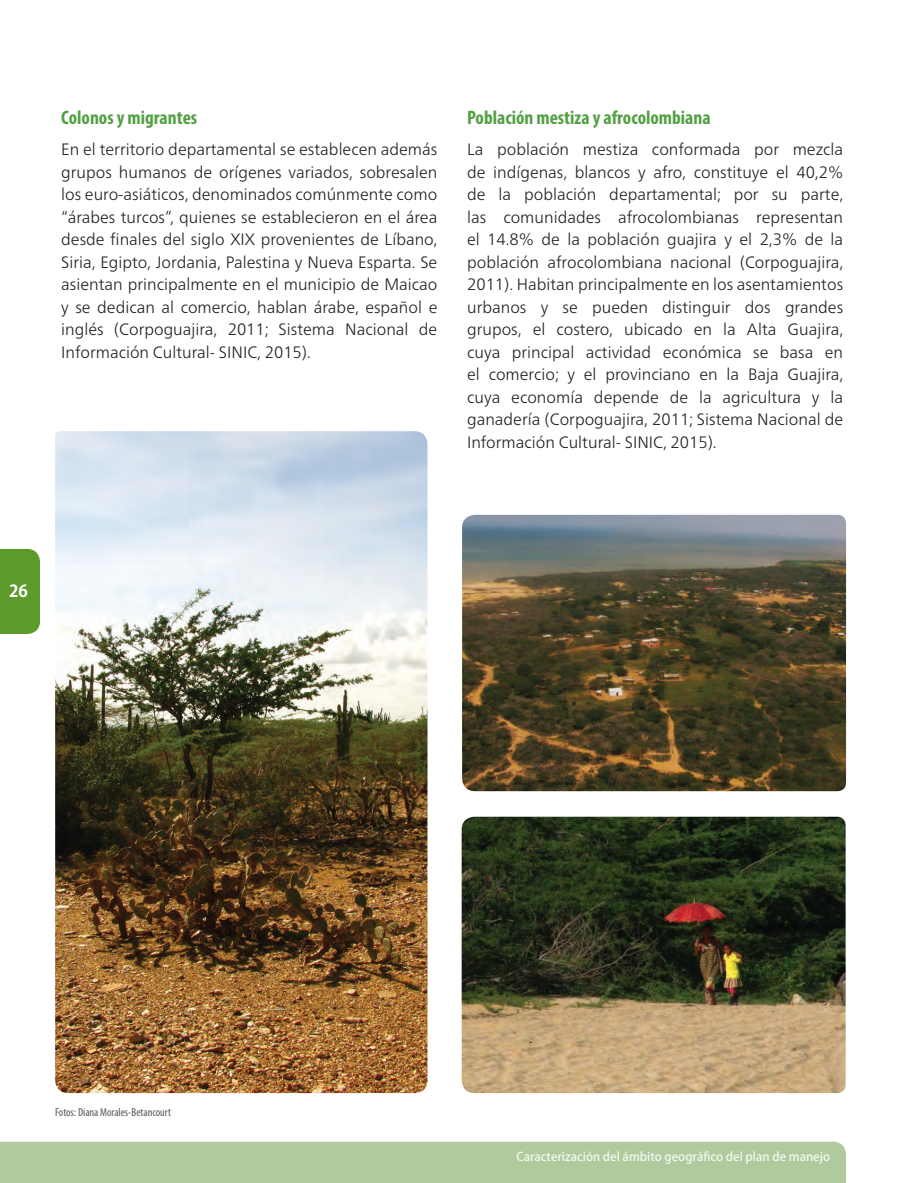
<style>
.page{position:relative;width:913px;height:1183px;background:#fff}
.page>*{position:absolute;margin:0;border:0;box-sizing:border-box;transform-origin:0 0}
.t1{font:700 condensed 19.5px "Myriad Pro";color:#54a045}
.t2{font:300 16.5px/22.5px "Frutiger Neue LTW1 G";color:#231f20;text-align:justify}
.t3{font:700 16.5px "Koz Go Pro";color:#fff}
.t4{font:500 12px "Koz Go Pro";color:#f3f8ef}
.t5{font:condensed 11.55px "Myriad Pro";color:#57585a}
</style>
<div class="page">
<div style="left:0;top:549px;width:40px;height:85px;background:#5c9b29"></div>
<img style="left:462px;top:817px;width:384px;height:276px">
<img style="left:462px;top:515px;width:384px;height:276px">
<img style="left:55px;top:431px;width:372px;height:662px">
<div style="left:0;top:1142px;width:846px;height:41px;background:#b0ca9e"></div>
<p class="t1" style="left:61px;top:105px;width:137px">Colonos y migrantes</p>
<p class="t2" style="left:61px;top:138px;width:378px">En el territorio departamental se establecen además grupos humanos de orígenes variados, sobresalen los euro-asiáticos, denominados comúnmente como “árabes turcos”, quienes se establecieron en el área desde finales del siglo XIX provenientes de Líbano, Siria, Egipto, Jordania, Palestina y Nueva Esparta. Se asientan principalmente en el municipio de Maicao y se dedican al comercio, hablan árabe, español e inglés (Corpoguajira, 2011; Sistema Nacional de Información Cultural- SINIC, 2015).</p>
<p class="t1" style="left:467px;top:105px;width:245px">Población mestiza y afrocolombiana</p>
<p class="t2" style="left:467px;top:138px;width:378px">La población mestiza conformada por mezcla de indígenas, blancos y afro, constituye el 40,2% de la población departamental; por su parte, las comunidades afrocolombianas representan el 14.8% de la población guajira y el 2,3% de la población afrocolombiana nacional (Corpoguajira, 2011). Habitan principalmente en los asentamientos urbanos y se pueden distinguir dos grandes grupos, el costero, ubicado en la Alta Guajira, cuya principal actividad económica se basa en el comercio; y el provinciano en la Baja Guajira, cuya economía depende de la agricultura y la ganadería (Corpoguajira, 2011; Sistema Nacional de Información Cultural- SINIC, 2015).</p>
<p class="t3" style="left:9px;top:580px;width:20px">26</p>
<p class="t5" style="left:55px;top:1105px;width:117px">Fotos: Diana Morales-Betancourt</p>
<p class="t4" style="left:516px;top:1149px;width:315px">Caracterización del ámbito geográfico del plan de manejo</p>
</div>
